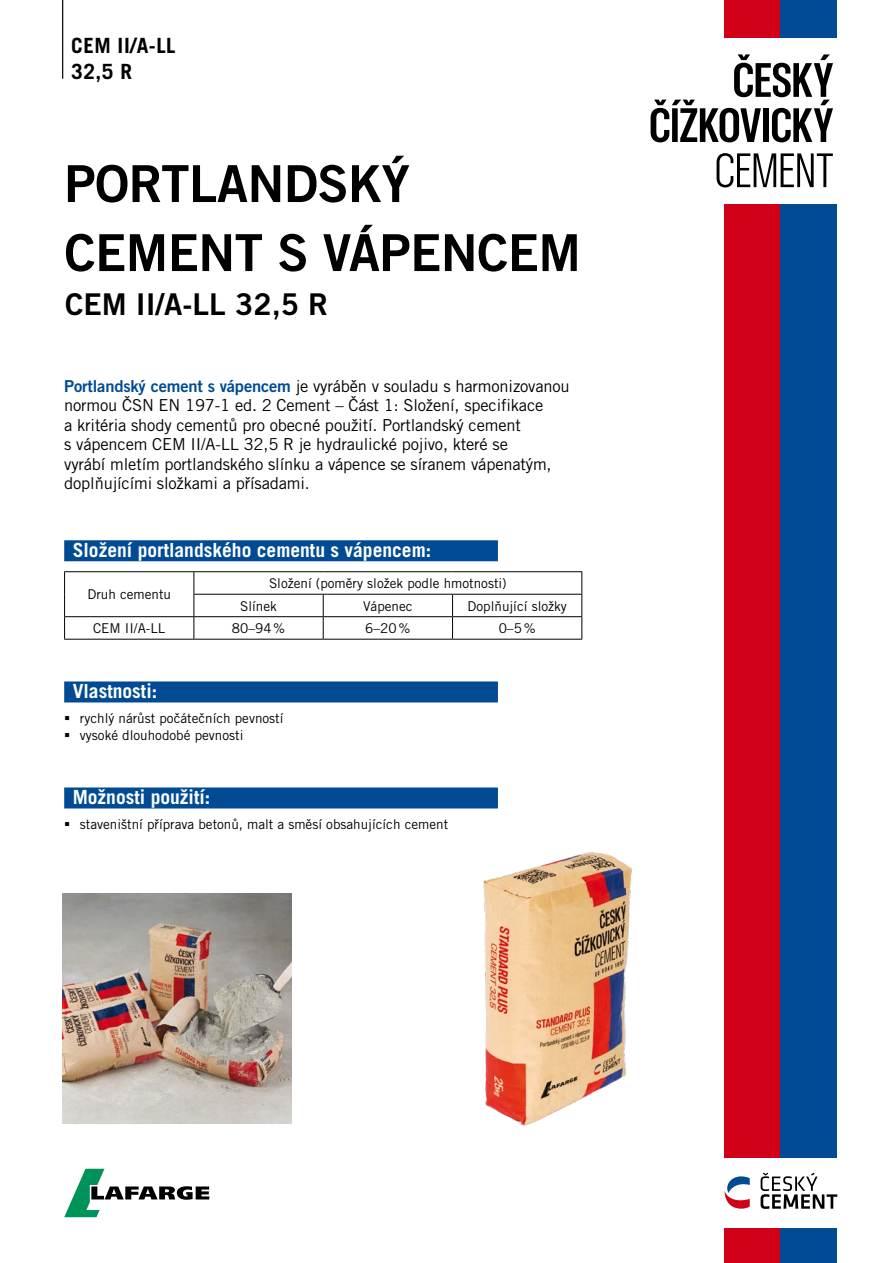
<style>
.page{position:relative;width:893px;height:1263px;background:#fff}
.page>*{position:absolute;margin:0;border:0;box-sizing:border-box;transform-origin:0 0}
.Heading-Black{font:51px/69px "Trade Gothic LTCE Bd 2";letter-spacing:-.01em;color:#000}
.Heading-Black2{font:30px "Trade Gothic LTCE Bd 2";color:#000}
.Header-Subhead{font:700 21px/25.2px "Trade Gothic LTCE";letter-spacing:.025em;color:#000}
.Box_Heading_kratky{font:700 19.5px "Trade Gothic LTCE";color:#fff}
.Kicker{font:16.5px "Trade Gothic LTCE";letter-spacing:-.01em;color:#000}
.Box_tabulka{font:13.5px "Trade Gothic LTCE";color:#000}
.s1{font-family:"Trade Gothic LTCE Bd 2";color:#004b93}
</style>
<div class="page">
<hr style="left:62px;top:0;width:1px;height:79px;background:#000">
<div style="left:64px;top:540px;width:434px;height:21px;background:#004b93"></div>
<div style="left:64px;top:681px;width:434px;height:21px;background:#004b93"></div>
<div style="left:64px;top:787px;width:434px;height:21px;background:#004b93"></div>
<hr style="left:64px;top:571px;width:130px;height:1px;background:#000">
<hr style="left:194px;top:571px;width:129px;height:1px;background:#000">
<hr style="left:323px;top:571px;width:130px;height:1px;background:#000">
<hr style="left:453px;top:571px;width:129px;height:1px;background:#000">
<hr style="left:194px;top:594px;width:129px;height:1px;background:#000">
<hr style="left:323px;top:594px;width:130px;height:1px;background:#000">
<hr style="left:453px;top:594px;width:129px;height:1px;background:#000">
<hr style="left:64px;top:616px;width:130px;height:1px;background:#000">
<svg style="left:64px;top:572px;width:1px;height:67px"></svg>
<hr style="left:194px;top:616px;width:129px;height:1px;background:#000">
<svg style="left:194px;top:572px;width:1px;height:67px"></svg>
<hr style="left:323px;top:616px;width:130px;height:1px;background:#000">
<svg style="left:323px;top:595px;width:1px;height:44px"></svg>
<hr style="left:453px;top:616px;width:129px;height:1px;background:#000">
<svg style="left:452px;top:595px;width:1px;height:44px"></svg>
<svg style="left:581px;top:572px;width:1px;height:67px"></svg>
<hr style="left:64px;top:639px;width:130px;height:1px;background:#000">
<hr style="left:194px;top:639px;width:129px;height:1px;background:#000">
<hr style="left:323px;top:639px;width:130px;height:1px;background:#000">
<hr style="left:453px;top:639px;width:129px;height:1px;background:#000">
<img style="left:62px;top:893px;width:230px;height:230px">
<img style="left:483px;top:852px;width:150px;height:274px">
<div style="left:724px;top:0;width:57px;height:1263px;background:#d10019"></div>
<div style="left:781px;top:0;width:56px;height:1263px;background:#004b93"></div>
<div style="left:600px;top:38px;width:293px;height:166px;background:#fff"></div>
<svg style="left:651px;top:54px;width:182px;height:88px"></svg>
<svg style="left:717px;top:153px;width:116px;height:34px"></svg>
<div style="left:600px;top:1158px;width:293px;height:70px;background:#fff"></div>
<svg style="left:724px;top:1176px;width:26px;height:33px"></svg>
<svg style="left:761px;top:1172px;width:76px;height:37px"></svg>
<svg style="left:64px;top:1169px;width:145px;height:48px"></svg>
<p class="Header-Subhead" style="left:71px;top:33px;width:106px">CEM II/A-LL<br>32,5 R</p>
<p class="Heading-Black" style="left:64px;top:148px;width:518px">PORTLANDSKÝ<br>CEMENT S VÁPENCEM</p>
<p class="Heading-Black2" style="left:65px;top:286px;width:265px">CEM II/A-LL 32,5 R</p>
<p class="Kicker" style="left:64px;top:376px;width:507px"><span class="s1">Portlandský cement s vápencem</span> je vyráběn v souladu s harmonizovanou</p>
<p class="Kicker" style="left:64px;top:395px;width:481px">normou ČSN EN 197-1 ed. 2 Cement – Část 1: Složení, specifikace</p>
<p class="Kicker" style="left:64px;top:415px;width:458px">a kritéria shody cementů pro obecné použití. Portlandský cement</p>
<p class="Kicker" style="left:64px;top:434px;width:445px">s vápencem CEM II/A-LL 32,5 R je hydraulické pojivo, které se</p>
<p class="Kicker" style="left:64px;top:454px;width:489px">vyrábí mletím portlandského slínku a vápence se síranem vápenatým,</p>
<p class="Kicker" style="left:64px;top:473px;width:247px">doplňujícími složkami a přísadami.</p>
<p class="Box_Heading_kratky" style="left:73px;top:538px;width:360px">Složení portlandského cementu s vápencem:</p>
<p class="Box_tabulka" style="left:87px;top:586px;width:85px">Druh cementu</p>
<p class="Box_tabulka" style="left:269px;top:575px;width:239px">Složení (poměry složek podle hmotnosti)</p>
<p class="Box_tabulka" style="left:240px;top:598px;width:38px">Slínek</p>
<p class="Box_tabulka" style="left:363px;top:598px;width:51px">Vápenec</p>
<p class="Box_tabulka" style="left:467px;top:598px;width:101px">Doplňující složky</p>
<p class="Box_tabulka" style="left:93px;top:620px;width:74px">CEM II/A-LL</p>
<p class="Box_tabulka" style="left:232px;top:620px;width:55px">80–94%</p>
<p class="Box_tabulka" style="left:365px;top:620px;width:47px">6–20%</p>
<p class="Box_tabulka" style="left:499px;top:620px;width:38px">0–5%</p>
<p class="Box_Heading_kratky" style="left:73px;top:679px;width:86px">Vlastnosti:</p>
<p class="Box_tabulka" style="left:80px;top:710px;width:205px">rychlý nárůst počátečních pevností</p>
<p class="Box_tabulka" style="left:80px;top:727px;width:165px">vysoké dlouhodobé pevnosti</p>
<p class="Box_Heading_kratky" style="left:73px;top:785px;width:139px">Možnosti použití:</p>
<p class="Box_tabulka" style="left:80px;top:816px;width:370px">staveništní příprava betonů, malt a směsí obsahujících cement</p>
</div>
